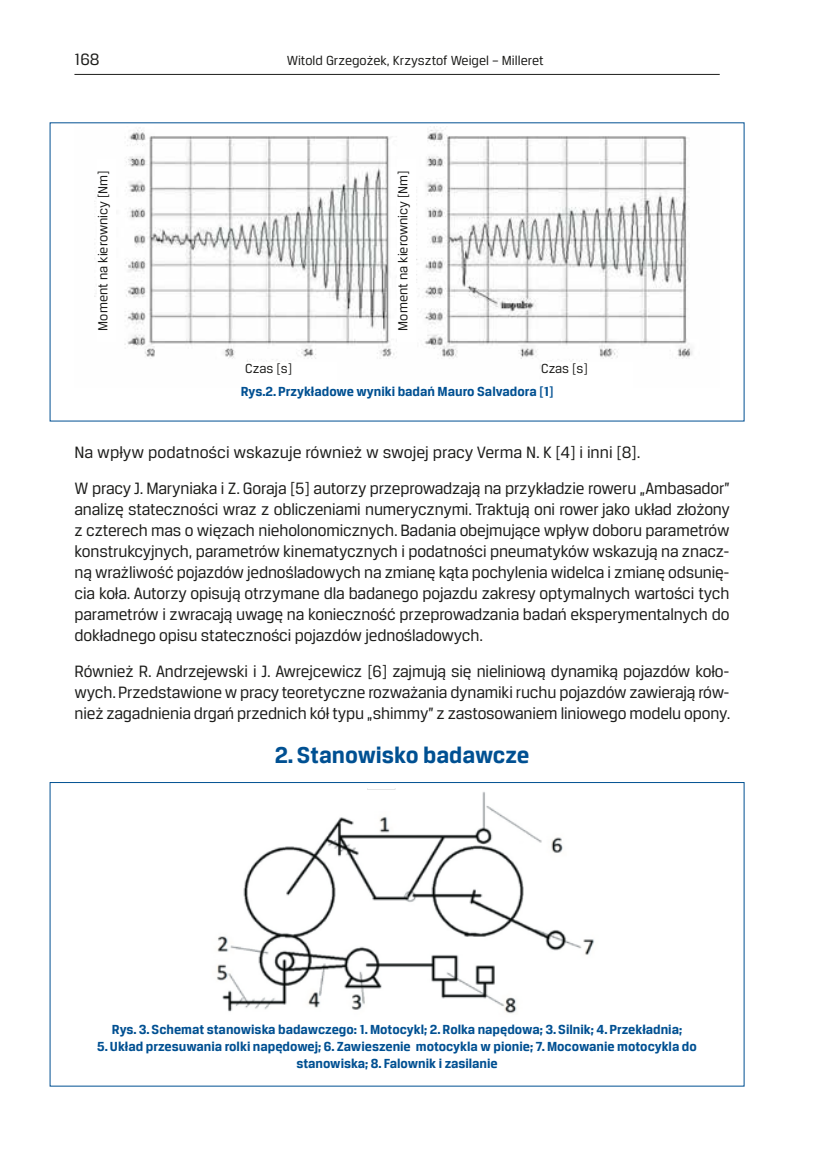
<style>
.page{position:relative;width:819px;height:1161px;background:#fff}
.page>*{position:absolute;margin:0;border:0;box-sizing:border-box;transform-origin:0 0}
.rozdzial_maly_ang{font:700 24.5px "Breuer Text";color:#005092}
.podstawowy_pol{font:17.5px/21px "Breuer Text";letter-spacing:-.01em;color:#1d1d1b;text-align:justify}
.podst_ang{font:700 14px/16.8px "Breuer Text";color:#005092;text-align:center}
.podstawowy_pol-2{font:14px "Breuer Text";color:#1d1d1b}
</style>
<div class="page">
<hr style="left:74px;top:74px;width:645px;height:1px;background:#1d1d1b">
<img style="left:217px;top:788px;width:378px;height:226px">
<img style="left:94px;top:127px;width:599px;height:242px">
<div style="left:97px;top:159px;width:18px;height:183px;background:#fff"></div>
<div style="left:397px;top:159px;width:18px;height:183px;background:#fff"></div>
<div style="left:245px;top:362px;width:91px;height:26px;background:#fff"></div>
<div style="left:541px;top:362px;width:91px;height:26px;background:#fff"></div>
<p class="podstawowy_pol" style="left:74px;top:49px;width:27px">168</p>
<p class="podstawowy_pol-2" style="left:287px;top:53px;width:258px">Witold Grzegożek, Krzysztof Weigel – Milleret</p>
<p class="podstawowy_pol-2" style="left:95px;top:331px;width:162px;rotate:-90deg">Moment na kierownicy [Nm]</p>
<p class="podstawowy_pol-2" style="left:395px;top:331px;width:162px;rotate:-90deg">Moment na kierownicy [Nm]</p>
<p class="podstawowy_pol-2" style="left:245px;top:361px;width:48px">Czas [s]</p>
<p class="podstawowy_pol-2" style="left:541px;top:361px;width:48px">Czas [s]</p>
<p class="podst_ang" style="left:241px;top:383px;width:314px">Rys.2. Przykładowe wyniki badań Mauro Salvadora [1]</p>
<p class="podstawowy_pol" style="left:75px;top:442px;width:567px">Na wpływ podatności wskazuje również w swojej pracy Verma N. K [4] i inni [8].</p>
<p class="podstawowy_pol" style="left:75px;top:478px;width:657px">W pracy J. Maryniaka i Z. Goraja [5] autorzy przeprowadzają na przykładzie roweru „Ambasador” analizę stateczności wraz z obliczeniami numerycznymi. Traktują oni rower jako układ złożony z czterech mas o więzach nieholonomicznych. Badania obejmujące wpływ doboru parametrów konstrukcyjnych, parametrów kinematycznych i podatności pneumatyków wskazują na znacz&shy;ną wrażliwość pojazdów jednośladowych na zmianę kąta pochylenia widelca i zmianę odsunię&shy;cia koła. Autorzy opisują otrzymane dla badanego pojazdu zakresy optymalnych wartości tych parametrów i zwracają uwagę na konieczność przeprowadzania badań eksperymentalnych do dokładnego opisu stateczności pojazdów jednośladowych.</p>
<p class="podstawowy_pol" style="left:75px;top:660px;width:657px">Również R. Andrzejewski i J. Awrejcewicz [6] zajmują się nieliniową dynamiką pojazdów koło&shy;wych. Przedstawione w pracy teoretyczne rozważania dynamiki ruchu pojazdów zawierają rów&shy;nież zagadnienia drgań przednich kół typu „shimmy” z zastosowaniem liniowego modelu opony.</p>
<p class="rozdzial_maly_ang" style="left:275px;top:742px;width:256px">2. Stanowisko badawcze</p>
<p class="podst_ang" style="left:112px;top:1021px;width:572px">Rys. 3. Schemat stanowiska badawczego: 1. Motocykl; 2. Rolka napędowa; 3. Silnik; 4. Przekładnia;</p>
<p class="podst_ang" style="left:97px;top:1038px;width:601px">5. Układ przesuwania rolki napędowej; 6. Zawieszenie motocykla w pionie; 7. Mocowanie motocykla do stanowiska; 8. Falownik i zasilanie</p>
</div>
